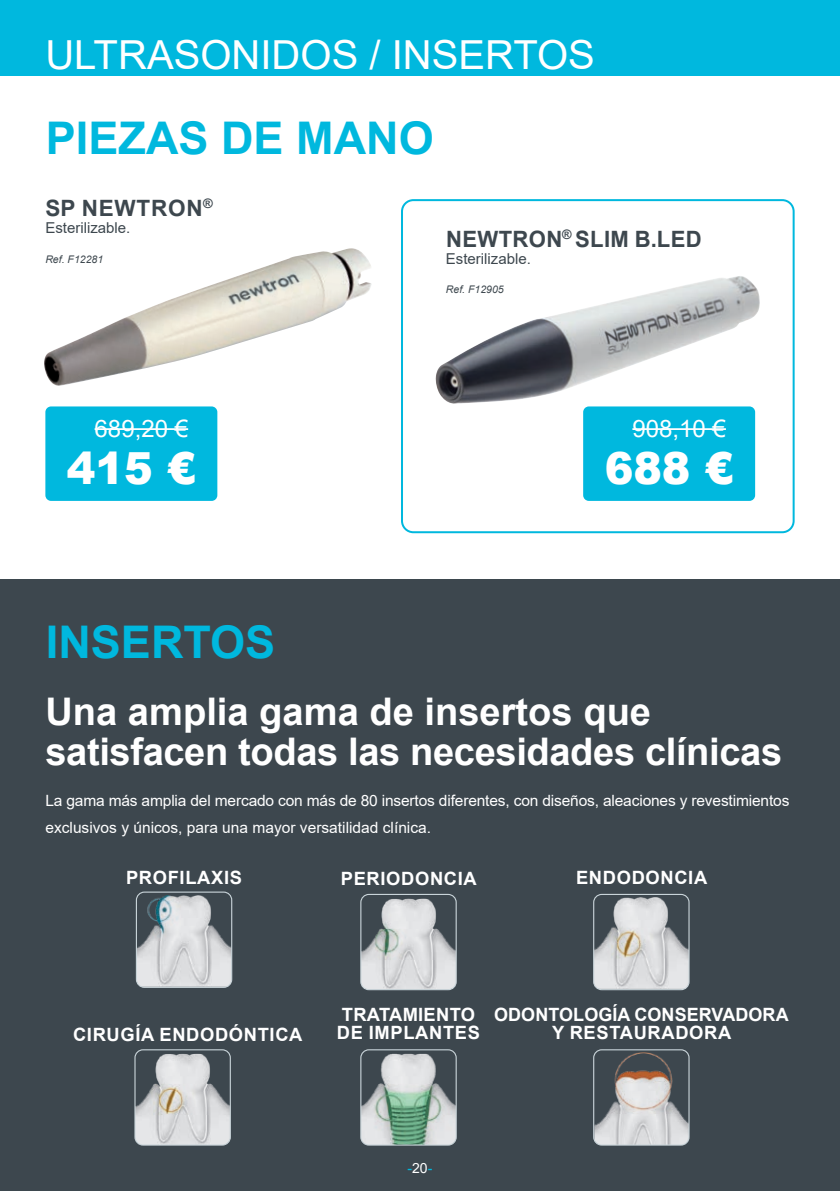
<style>
.page{position:relative;width:840px;height:1191px;background:#fff}
.page>*{position:absolute;margin:0;border:0;box-sizing:border-box;transform-origin:0 0}
.t1{font:700 45px "Arial";color:#00b8de}
.t2{font:900 44.2px "Arial";color:#fff}
.t3{font:40px "Arial";color:#fff}
.t4{font:700 38px/39.4px "Arial";letter-spacing:-.01em;color:#fff}
.t5{font:24px "Arial";color:#fff}
.t6{font:700 22.4px "Arial";letter-spacing:.015em;color:#3d474e}
.t7{font:700 22.4px "Arial";letter-spacing:.035em;color:#3d474e}
.t8{font:700 18.4px "Arial";letter-spacing:.035em;color:#fff}
.t9{font:700 18.4px/18.4px "Arial";letter-spacing:.005em;color:#fff;text-align:center}
.t10{font:700 18.4px/18.4px "Arial";letter-spacing:.015em;color:#fff}
.t11{font:15.6px/26.8px "Arial";letter-spacing:-.01em;color:#fff}
.t12{font:15px "Arial";color:#3d474e}
.t13{font:14px "Arial";color:#00b8de}
.t14{font:italic 10.4px "Arial";color:#3d474e}
.s1{color:#3d474e}
</style>
<div class="page">
<div style="left:0;top:580px;width:839px;height:611px;background:#3d474e"></div>
<img style="left:138px;top:895px;width:92px;height:91px">
<div style="left:136px;top:891px;width:96px;height:97px;border:1px solid #c9d4d9;border-radius:8px"></div>
<img style="left:362px;top:898px;width:94px;height:91px">
<div style="left:360px;top:894px;width:96px;height:96px;border:1px solid #c9d4d9;border-radius:8px"></div>
<img style="left:594px;top:897px;width:94px;height:92px">
<div style="left:592px;top:894px;width:97px;height:96px;border:1px solid #c9d4d9;border-radius:8px"></div>
<img style="left:136px;top:1053px;width:93px;height:92px">
<div style="left:134px;top:1049px;width:97px;height:96px;border:1px solid #c9d4d9;border-radius:8px"></div>
<img style="left:594px;top:1052px;width:94px;height:93px">
<div style="left:592px;top:1049px;width:97px;height:96px;border:1px solid #c9d4d9;border-radius:8px"></div>
<img style="left:362px;top:1053px;width:94px;height:92px">
<div style="left:360px;top:1049px;width:96px;height:96px;border:1px solid #c9d4d9;border-radius:8px"></div>
<div style="left:401px;top:199px;width:393px;height:334px;border:2px solid #00b8de;border-radius:11px"></div>
<img style="left:44px;top:248px;width:327px;height:138px">
<img style="left:435px;top:276px;width:325px;height:128px">
<div style="left:0;top:0;width:839px;height:76px;background:#00b8de"></div>
<div style="left:45px;top:406px;width:172px;height:95px;background:#00b8de;border-radius:6px"></div>
<hr style="left:95px;top:428px;width:93px;height:2px;background:#fff">
<div style="left:583px;top:406px;width:171px;height:95px;background:#00b8de;border-radius:6px"></div>
<hr style="left:632px;top:428px;width:93px;height:2px;background:#fff">
<h3 class="t3" style="left:45px;top:27px;width:551px">ULTRASONIDOS / INSERTOS</h3>
<h1 class="t1" style="left:46px;top:106px;width:389px">PIEZAS DE MANO</h1>
<h3 class="t7" style="left:45px;top:192px;width:169px">SP NEWTRON<sup>®</sup></h3>
<p class="t12" style="left:45px;top:217px;width:87px">Esterilizable.</p>
<p class="t14" style="left:45px;top:252px;width:59px">Ref. F12281</p>
<h3 class="t6" style="left:446px;top:223px;width:257px">NEWTRON<sup>®</sup> SLIM B.LED</h3>
<p class="t12" style="left:445px;top:248px;width:87px">Esterilizable.</p>
<p class="t14" style="left:445px;top:282px;width:59px">Ref. F12905</p>
<h3 class="t5" style="left:95px;top:412px;width:95px">689,20 €</h3>
<h2 class="t2" style="left:67px;top:436px;width:130px">415 €</h2>
<h3 class="t5" style="left:632px;top:412px;width:95px">908,10 €</h3>
<h2 class="t2" style="left:604px;top:436px;width:130px">688 €</h2>
<h1 class="t1" style="left:46px;top:610px;width:231px">INSERTOS</h1>
<h3 class="t4" style="left:45px;top:692px;width:737px">Una amplia gama de insertos que satisfacen todas las necesidades clínicas</h3>
<p class="t11" style="left:45px;top:787px;width:745px">La gama más amplia del mercado con más de 80 insertos diferentes, con diseños, aleaciones y revestimientos exclusivos y únicos, para una mayor versatilidad clínica.</p>
<p class="t8" style="left:126px;top:864px;width:117px">PROFILAXIS</p>
<p class="t8" style="left:341px;top:865px;width:137px">PERIODONCIA</p>
<p class="t8" style="left:575px;top:864px;width:133px">ENDODONCIA</p>
<p class="t8" style="left:73px;top:1021px;width:231px">CIRUGÍA ENDODÓNTICA</p>
<p class="t10" style="left:337px;top:1005px;width:144px">TRATAMIENTO<br>DE IMPLANTES</p>
<p class="t9" style="left:494px;top:1005px;width:296px">ODONTOLOGÍA CONSERVADORA<br>Y RESTAURADORA</p>
<p class="t13" style="left:407px;top:1158px;width:26px">-<span class="s1">20</span>-</p>
</div>
